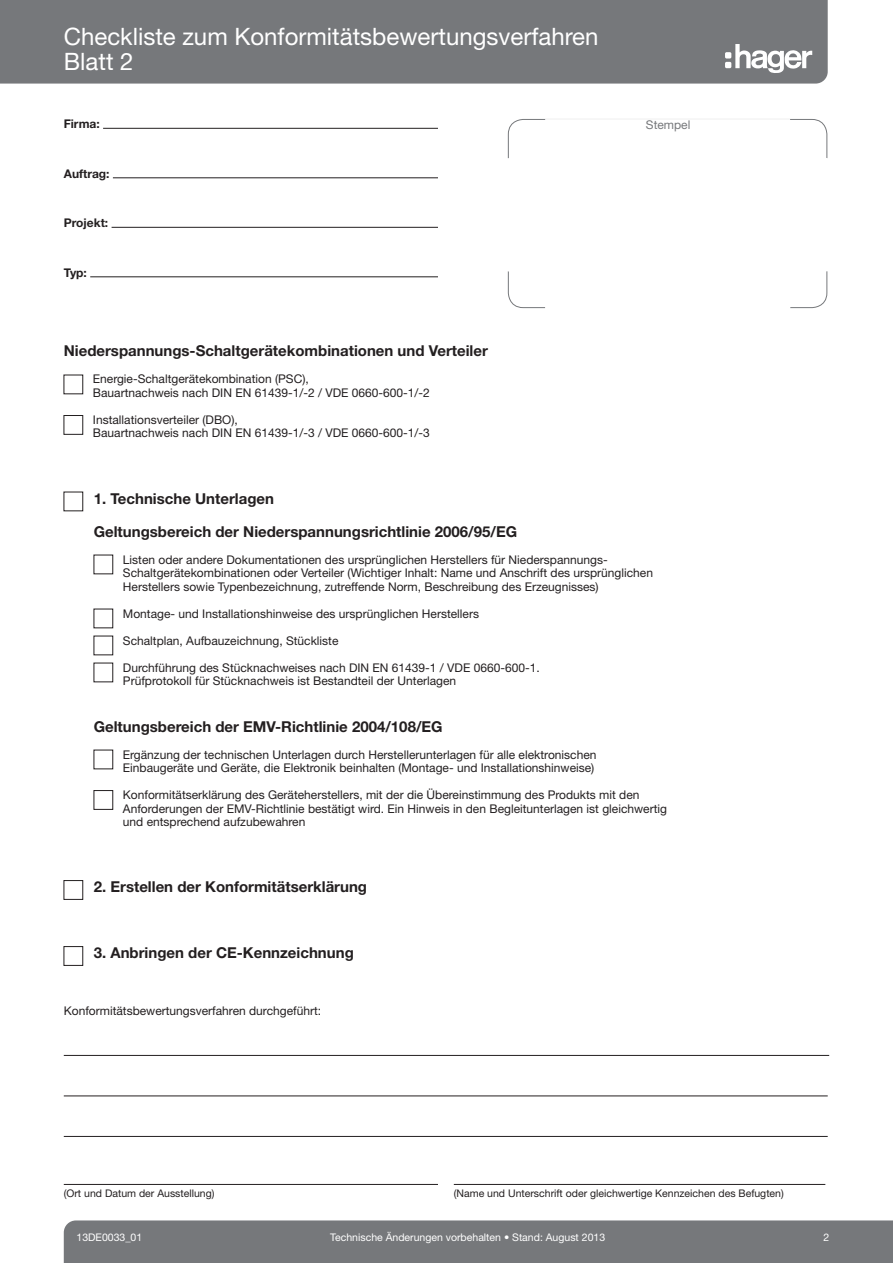
<style>
.page{position:relative;width:893px;height:1263px;background:#fff}
.page>*{position:absolute;margin:0;border:0;box-sizing:border-box;transform-origin:0 0}
.Helv__55__16_17_Kopf{font:24px/25.5px "Helvetica Neue LT";color:#fff}
.t1{font:700 15px "Helvetica Neue LT";color:#231f20}
.t2{font:12px/13.5px "Helvetica Neue LT";color:#231f20}
.t3{font:700 12px "Helvetica Neue LT";color:#231f20}
.Helv_55___8_9_Pagini{font:12px "Helvetica Neue LT";color:#76787b}
.t4{font:10.5px "Helvetica Neue LT";color:#231f20}
.Helv_55__07_08_Pagin{font:10.5px "Helvetica Neue LT";color:#fff}
</style>
<div class="page">
<div style="left:64px;top:1220px;width:829px;height:43px;background:#76787b"></div>
<div style="left:0;top:0;width:828px;height:84px;background:#76787b"></div>
<svg style="left:725px;top:44px;width:87px;height:30px"></svg>
<hr style="left:103px;top:128px;width:335px;height:1px;background:#231f20">
<hr style="left:113px;top:178px;width:325px;height:1px;background:#231f20">
<hr style="left:112px;top:227px;width:326px;height:1px;background:#231f20">
<hr style="left:90px;top:277px;width:348px;height:1px;background:#231f20">
<div style="left:64px;top:375px;width:19px;height:19px;border:1px solid #231f20"></div>
<div style="left:64px;top:415px;width:19px;height:19px;border:1px solid #231f20"></div>
<div style="left:64px;top:492px;width:19px;height:19px;border:1px solid #231f20"></div>
<div style="left:94px;top:790px;width:19px;height:19px;border:1px solid #231f20"></div>
<div style="left:64px;top:880px;width:19px;height:19px;border:1px solid #231f20"></div>
<div style="left:64px;top:946px;width:19px;height:19px;border:1px solid #231f20"></div>
<hr style="left:64px;top:1055px;width:765px;height:1px;background:#231f20">
<hr style="left:64px;top:1096px;width:764px;height:1px;background:#231f20">
<hr style="left:64px;top:1136px;width:764px;height:1px;background:#231f20">
<hr style="left:64px;top:1184px;width:374px;height:1px;background:#231f20">
<hr style="left:454px;top:1184px;width:371px;height:1px;background:#231f20">
<p class="Helv__55__16_17_Kopf" style="left:64px;top:23px;width:536px">Checkliste zum Konformitätsbewertungsverfahren<br>Blatt 2</p>
<p class="t3" style="left:64px;top:117px;width:37px">Firma:</p>
<p class="t3" style="left:64px;top:166px;width:47px">Auftrag:</p>
<p class="t3" style="left:64px;top:216px;width:46px">Projekt:</p>
<p class="t3" style="left:64px;top:265px;width:25px">Typ:</p>
<p class="t1" style="left:64px;top:342px;width:426px">Niederspannungs-Schaltgerätekombinationen und Verteiler</p>
<p class="t2" style="left:93px;top:372px;width:338px">Energie-Schaltgerätekombination (PSC),<br>Bauartnachweis nach DIN EN 61439-1/-2 / VDE 0660-600-1/-2</p>
<p class="t2" style="left:93px;top:413px;width:338px">Installationsverteiler (DBO),<br>Bauartnachweis nach DIN EN 61439-1/-3 / VDE 0660-600-1/-3</p>
<p class="Helv_55___8_9_Pagini" style="left:646px;top:117px;width:46px">Stempel</p>
<p class="t1" style="left:94px;top:489px;width:182px">1. Technische Unterlagen</p>
<p class="t1" style="left:94px;top:522px;width:425px">Geltungsbereich der Niederspannungsrichtlinie 2006/95/EG</p>
<p class="t2" style="left:123px;top:552px;width:532px">Listen oder andere Dokumentationen des ursprünglichen Herstellers für Niederspannungs-<br>Schaltgerätekombinationen oder Verteiler (Wichtiger Inhalt: Name und Anschrift des ursprünglichen<br>Herstellers sowie Typenbezeichnung, zutreffende Norm, Beschreibung des Erzeugnisses)</p>
<p class="t2" style="left:123px;top:606px;width:358px">Montage- und Installationshinweise des ursprünglichen Herstellers</p>
<p class="t2" style="left:123px;top:633px;width:217px">Schaltplan, Aufbauzeichnung, Stückliste</p>
<p class="t2" style="left:123px;top:660px;width:418px">Durchführung des Stücknachweises nach DIN EN 61439-1 / VDE 0660-600-1.<br>Prüfprotokoll für Stücknachweis ist Bestandteil der Unterlagen</p>
<p class="t1" style="left:94px;top:717px;width:350px">Geltungsbereich der EMV-Richtlinie 2004/108/EG</p>
<p class="t2" style="left:123px;top:747px;width:475px">Ergänzung der technischen Unterlagen durch Herstellerunterlagen für alle elektronischen<br>Einbaugeräte und Geräte, die Elektronik beinhalten (Montage- und Installationshinweise)</p>
<p class="t2" style="left:123px;top:788px;width:546px">Konformitätserklärung des Geräteherstellers, mit der die Übereinstimmung des Produkts mit den<br>Anforderungen der EMV-Richtlinie bestätigt wird. Ein Hinweis in den Begleitunterlagen ist gleichwertig und entsprechend aufzubewahren</p>
<p class="t1" style="left:94px;top:877px;width:275px">2. Erstellen der Konformitätserklärung</p>
<p class="t1" style="left:94px;top:943px;width:262px">3. Anbringen der CE-Kennzeichnung</p>
<p class="t2" style="left:64px;top:1004px;width:259px">Konformitätsbewertungsverfahren durchgeführt:</p>
<p class="t4" style="left:64px;top:1186px;width:152px">(Ort und Datum der Ausstellung)</p>
<p class="t4" style="left:454px;top:1186px;width:331px">(Name und Unterschrift oder gleichwertige Kennzeichen des Befugten)</p>
<p class="Helv_55__07_08_Pagin" style="left:77px;top:1231px;width:67px">13DE0033_01</p>
<p class="Helv_55__07_08_Pagin" style="left:330px;top:1231px;width:276px">Technische Änderungen vorbehalten • Stand: August 2013</p>
<p class="Helv_55__07_08_Pagin" style="left:823px;top:1231px;width:7px">2</p>
</div>
